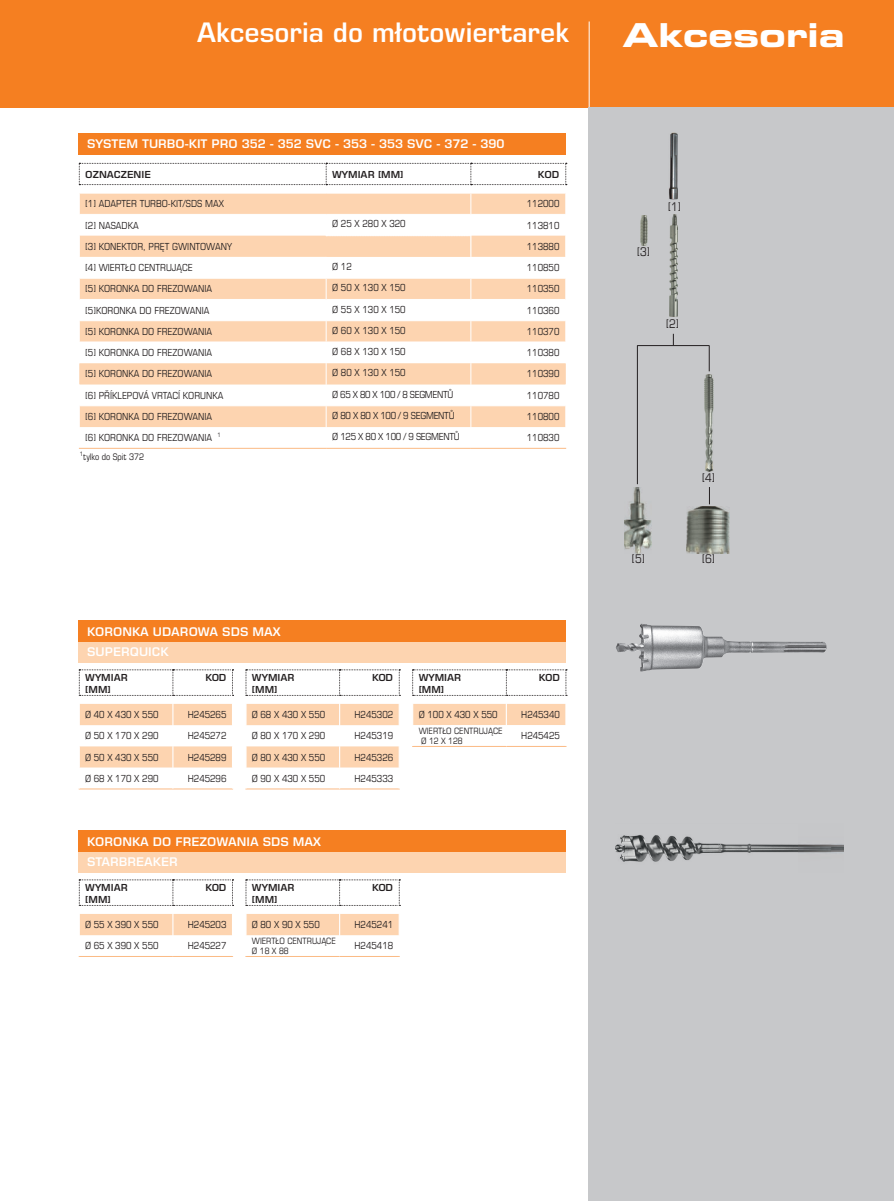
<style>
.page{position:relative;width:894px;height:1201px;background:#fff}
.page>*{position:absolute;margin:0;border:0;box-sizing:border-box;transform-origin:0 0}
.t1{font:33px "Eurostile LT Pro Bold Ex 2";color:#fff}
.t2{font:600 27px "Eurostile LT Pro";color:#fff}
.t3{font:600 12px "Eurostile LT Pro";color:#fff}
.t4{font:condensed 12px "Eurostile LT Pro";color:#231f20}
.t5{font:condensed 9.75px "Eurostile LT Pro";color:#231f20}
.t6{font:600 9.75px/11.7px "Eurostile LT Pro";color:#231f20}
.t7{font:condensed 9.75px "Eurostile LT Pro";letter-spacing:-.03em;color:#231f20}
.t8{font:condensed 9.75px "Eurostile LT Pro";letter-spacing:-.035em;color:#231f20}
.t9{font:condensed 9px "Eurostile LT Pro";color:#231f20}
.t10{font:condensed 8.7px/10.5px "Eurostile LT Pro";color:#231f20}
.t11{font:condensed 6px "Eurostile LT Pro";color:#231f20}
</style>
<div class="page">
<hr style="left:0;top:0;width:1px;height:108px;background:#f57f21">
<div style="left:1px;top:0;width:892px;height:108px;background:#f57f21"></div>
<hr style="left:588px;top:22px;width:1px;height:86px;background:#fff">
<div style="left:588px;top:108px;width:305px;height:1093px;background:#c7c8ca"></div>
<div style="left:79px;top:133px;width:486px;height:21px;background:#f57f21"></div>
<hr style="left:79px;top:448px;width:247px;height:1px;background:#fbba84">
<hr style="left:326px;top:448px;width:144px;height:1px;background:#fbba84">
<hr style="left:470px;top:448px;width:96px;height:1px;background:#fbba84">
<svg style="left:79px;top:163px;width:487px;height:285px"></svg>
<hr style="left:79px;top:214px;width:247px;height:1px;background:#fff">
<hr style="left:470px;top:214px;width:96px;height:1px;background:#fff">
<img style="left:669px;top:133px;width:8px;height:66px">
<svg style="left:708px;top:346px;width:1px;height:25px"></svg>
<img style="left:669px;top:215px;width:8px;height:101px">
<img style="left:640px;top:215px;width:7px;height:30px">
<img style="left:624px;top:488px;width:27px;height:66px">
<hr style="left:636px;top:345px;width:1px;height:139px;background:#231f20">
<hr style="left:637px;top:345px;width:72px;height:1px;background:#231f20">
<img style="left:704px;top:375px;width:9px;height:96px">
<img style="left:686px;top:507px;width:43px;height:47px">
<svg style="left:79px;top:669px;width:154px;height:120px"></svg>
<hr style="left:79px;top:956px;width:94px;height:1px;background:#fbba84">
<hr style="left:173px;top:956px;width:60px;height:1px;background:#fbba84">
<svg style="left:79px;top:879px;width:154px;height:57px"></svg>
<svg style="left:245px;top:669px;width:155px;height:120px"></svg>
<hr style="left:245px;top:956px;width:94px;height:1px;background:#fbba84">
<hr style="left:339px;top:956px;width:60px;height:1px;background:#fbba84">
<svg style="left:245px;top:879px;width:155px;height:57px"></svg>
<hr style="left:412px;top:746px;width:94px;height:1px;background:#fbba84">
<hr style="left:506px;top:746px;width:60px;height:1px;background:#fbba84">
<svg style="left:412px;top:669px;width:154px;height:56px"></svg>
<div style="left:79px;top:620px;width:486px;height:22px;background:#f57f21"></div>
<div style="left:79px;top:830px;width:486px;height:22px;background:#f57f21"></div>
<div style="left:79px;top:642px;width:486px;height:20px;background:#fdd4b0"></div>
<div style="left:79px;top:852px;width:486px;height:20px;background:#fdd4b0"></div>
<img style="left:616px;top:624px;width:210px;height:47px">
<img style="left:615px;top:835px;width:228px;height:27px">
<h2 class="t2" style="left:197px;top:15px;width:374px">Akcesoria do młotowiertarek</h2>
<h1 class="t1" style="left:622px;top:11px;width:223px">Akcesoria</h1>
<p class="t3" style="left:87px;top:136px;width:418px">SYSTEM TURBO-KIT PRO 352 - 352 SVC - 353 - 353 SVC - 372 - 390</p>
<p class="t6" style="left:85px;top:168px;width:67px">OZNACZENIE</p>
<p class="t6" style="left:332px;top:168px;width:73px">WYMIAR [MM]</p>
<p class="t6" style="left:537px;top:168px;width:23px">KOD</p>
<p class="t5" style="left:85px;top:198px;width:140px">[1] ADAPTER TURBO-KIT/SDS MAX</p>
<p class="t5" style="left:526px;top:198px;width:34px">112000</p>
<p class="t5" style="left:85px;top:219px;width:55px">[2] NASADKA</p>
<p class="t5" style="left:332px;top:218px;width:75px">Ø 25 X 280 X 320</p>
<p class="t5" style="left:526px;top:219px;width:34px">113810</p>
<p class="t5" style="left:85px;top:241px;width:148px">[3] KONEKTOR, PRĘT GWINTOWANY</p>
<p class="t5" style="left:526px;top:241px;width:34px">113880</p>
<p class="t5" style="left:85px;top:262px;width:109px">[4] WIERTŁO CENTRUJĄCE</p>
<p class="t5" style="left:332px;top:261px;width:21px">Ø 12</p>
<p class="t5" style="left:526px;top:262px;width:34px">110850</p>
<p class="t5" style="left:85px;top:283px;width:128px">[5] KORONKA DO FREZOWANIA</p>
<p class="t5" style="left:332px;top:282px;width:75px">Ø 50 X 130 X 150</p>
<p class="t5" style="left:526px;top:283px;width:34px">110350</p>
<p class="t5" style="left:85px;top:304px;width:125px">[5]KORONKA DO FREZOWANIA</p>
<p class="t5" style="left:332px;top:303px;width:75px">Ø 55 X 130 X 150</p>
<p class="t5" style="left:526px;top:304px;width:34px">110360</p>
<p class="t5" style="left:85px;top:326px;width:128px">[5] KORONKA DO FREZOWANIA</p>
<p class="t5" style="left:332px;top:324px;width:75px">Ø 60 X 130 X 150</p>
<p class="t5" style="left:526px;top:326px;width:34px">110370</p>
<p class="t5" style="left:85px;top:347px;width:128px">[5] KORONKA DO FREZOWANIA</p>
<p class="t5" style="left:332px;top:346px;width:75px">Ø 68 X 130 X 150</p>
<p class="t5" style="left:526px;top:347px;width:34px">110380</p>
<p class="t5" style="left:85px;top:368px;width:128px">[5] KORONKA DO FREZOWANIA</p>
<p class="t5" style="left:332px;top:367px;width:75px">Ø 80 X 130 X 150</p>
<p class="t5" style="left:526px;top:368px;width:34px">110390</p>
<p class="t5" style="left:85px;top:389px;width:139px">[6] PŘÍKLEPOVÁ VRTACÍ KORUNKA</p>
<p class="t8" style="left:332px;top:388px;width:122px">Ø 65 X 80 X 100 / 8 SEGMENTŮ</p>
<p class="t5" style="left:526px;top:389px;width:34px">110780</p>
<p class="t5" style="left:85px;top:411px;width:128px">[6] KORONKA DO FREZOWANIA</p>
<p class="t7" style="left:332px;top:410px;width:124px">Ø 80 X 80 X 100 / 9 SEGMENTŮ</p>
<p class="t5" style="left:526px;top:411px;width:34px">110800</p>
<p class="t5" style="left:85px;top:432px;width:128px">[6] KORONKA DO FREZOWANIA</p>
<p class="t11" style="left:217px;top:431px;width:5px">1</p>
<p class="t7" style="left:332px;top:431px;width:129px">Ø 125 X 80 X 100 / 9 SEGMENTŮ</p>
<p class="t5" style="left:526px;top:432px;width:34px">110830</p>
<p class="t11" style="left:80px;top:450px;width:5px">1</p>
<p class="t9" style="left:83px;top:452px;width:62px">tylko do Spit 372</p>
<p class="t3" style="left:87px;top:624px;width:195px">KORONKA UDAROWA SDS MAX</p>
<p class="t3" style="left:87px;top:645px;width:83px">SUPERQUICK</p>
<p class="t6" style="left:85px;top:671px;width:44px">WYMIAR [MM]</p>
<p class="t6" style="left:205px;top:671px;width:23px">KOD</p>
<p class="t5" style="left:85px;top:709px;width:75px">Ø 40 X 430 X 550</p>
<p class="t5" style="left:188px;top:709px;width:40px">H245265</p>
<p class="t5" style="left:85px;top:730px;width:75px">Ø 50 X 170 X 290</p>
<p class="t5" style="left:188px;top:730px;width:40px">H245272</p>
<p class="t5" style="left:85px;top:751px;width:75px">Ø 50 X 430 X 550</p>
<p class="t5" style="left:188px;top:751px;width:40px">H245289</p>
<p class="t5" style="left:85px;top:772px;width:75px">Ø 68 X 170 X 290</p>
<p class="t5" style="left:188px;top:772px;width:40px">H245296</p>
<p class="t6" style="left:252px;top:671px;width:44px">WYMIAR [MM]</p>
<p class="t6" style="left:372px;top:671px;width:23px">KOD</p>
<p class="t5" style="left:252px;top:709px;width:75px">Ø 68 X 430 X 550</p>
<p class="t5" style="left:354px;top:709px;width:40px">H245302</p>
<p class="t5" style="left:252px;top:730px;width:75px">Ø 80 X 170 X 290</p>
<p class="t5" style="left:354px;top:730px;width:40px">H245319</p>
<p class="t5" style="left:252px;top:751px;width:75px">Ø 80 X 430 X 550</p>
<p class="t5" style="left:354px;top:751px;width:40px">H245326</p>
<p class="t5" style="left:252px;top:772px;width:75px">Ø 90 X 430 X 550</p>
<p class="t5" style="left:354px;top:772px;width:40px">H245333</p>
<p class="t3" style="left:87px;top:834px;width:235px">KORONKA DO FREZOWANIA SDS MAX</p>
<p class="t3" style="left:87px;top:855px;width:92px">STARBREAKER</p>
<p class="t6" style="left:85px;top:881px;width:44px">WYMIAR [MM]</p>
<p class="t6" style="left:205px;top:881px;width:23px">KOD</p>
<p class="t5" style="left:85px;top:919px;width:75px">Ø 55 X 390 X 550</p>
<p class="t5" style="left:188px;top:919px;width:40px">H245203</p>
<p class="t5" style="left:85px;top:940px;width:75px">Ø 65 X 390 X 550</p>
<p class="t5" style="left:188px;top:940px;width:40px">H245227</p>
<p class="t6" style="left:252px;top:881px;width:44px">WYMIAR [MM]</p>
<p class="t6" style="left:372px;top:881px;width:23px">KOD</p>
<p class="t5" style="left:252px;top:919px;width:69px">Ø 80 X 90 X 550</p>
<p class="t5" style="left:354px;top:919px;width:40px">H245241</p>
<p class="t10" style="left:252px;top:935px;width:85px">WIERTŁO CENTRUJĄCE<br>Ø 18 X 88</p>
<p class="t5" style="left:354px;top:940px;width:40px">H245418</p>
<p class="t6" style="left:418px;top:671px;width:44px">WYMIAR [MM]</p>
<p class="t6" style="left:538px;top:671px;width:23px">KOD</p>
<p class="t5" style="left:418px;top:709px;width:80px">Ø 100 X 430 X 550</p>
<p class="t5" style="left:521px;top:709px;width:40px">H245340</p>
<p class="t10" style="left:418px;top:725px;width:85px">WIERTŁO CENTRUJĄCE<br>Ø 12 X 128</p>
<p class="t5" style="left:521px;top:730px;width:40px">H245425</p>
<p class="t4" style="left:636px;top:244px;width:15px">[3]</p>
<p class="t4" style="left:667px;top:199px;width:15px">[1]</p>
<p class="t4" style="left:665px;top:317px;width:15px">[2]</p>
<p class="t4" style="left:701px;top:471px;width:15px">[4]</p>
<p class="t4" style="left:631px;top:552px;width:15px">[5]</p>
<p class="t4" style="left:701px;top:552px;width:15px">[6]</p>
</div>
